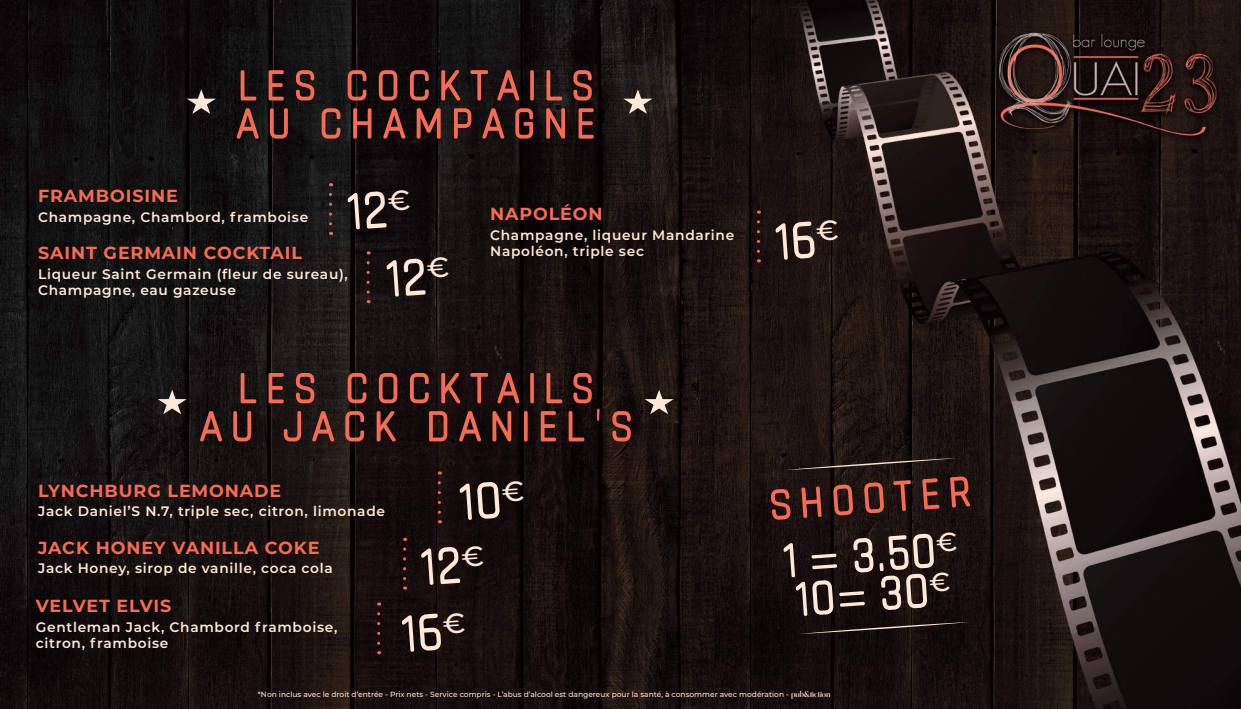
<style>
.page{position:relative;width:1241px;height:709px;background:#fff}
.page>*{position:absolute;margin:0;border:0;box-sizing:border-box;transform-origin:0 0}
.t1{font:800 84.38px "Chathura";color:#ffe8d6}
.t2{font:800 75px "Chathura";letter-spacing:.1em;color:#f66b53}
.t3{font:700 17.5px "Montserrat";letter-spacing:.05em;color:#f66b53}
.t4{font:600 13.75px/16.5px "Montserrat";letter-spacing:.05em;color:#ffe8d6}
.t5{font:500 7.5px "Montserrat";color:#ffe8d6}
.s1{font-weight:700}
.s2{font-family:"Glitten";font-weight:400}
</style>
<div class="page">
<img style="left:0;top:0;width:1240px;height:709px">
<svg style="left:329px;top:194px;width:3px;height:41px"></svg>
<svg style="left:366px;top:263px;width:3px;height:40px"></svg>
<svg style="left:756px;top:222px;width:4px;height:40px"></svg>
<svg style="left:437px;top:483px;width:4px;height:40px"></svg>
<svg style="left:403px;top:549px;width:3px;height:40px"></svg>
<svg style="left:377px;top:613px;width:3px;height:41px"></svg>
<svg style="left:623px;top:89px;width:29px;height:25px"></svg>
<svg style="left:187px;top:89px;width:29px;height:25px"></svg>
<svg style="left:644px;top:390px;width:29px;height:24px"></svg>
<svg style="left:158px;top:390px;width:29px;height:24px"></svg>
<svg style="left:784px;top:458px;width:172px;height:12px"></svg>
<svg style="left:798px;top:622px;width:172px;height:12px"></svg>
<svg style="left:347px;top:190px;width:63px;height:40px"></svg>
<svg style="left:386px;top:257px;width:63px;height:40px"></svg>
<svg style="left:775px;top:220px;width:63px;height:40px"></svg>
<svg style="left:401px;top:612px;width:64px;height:40px"></svg>
<svg style="left:421px;top:545px;width:62px;height:40px"></svg>
<div style="left:459px;top:480px;width:65px;height:40px;background:#110a0a"></div>
<svg style="left:936px;top:532px;width:20px;height:20px"></svg>
<svg style="left:929px;top:572px;width:20px;height:20px"></svg>
<h2 class="t2" style="left:238px;top:31px;width:357px">Les Cocktails</h2>
<h2 class="t2" style="left:236px;top:69px;width:362px">au champagne</h2>
<p class="t3" style="left:38px;top:183px;width:141px">FRAMBOISIN E</p>
<p class="t4" style="left:38px;top:208px;width:272px">Champagne, Chambord, framboise</p>
<p class="t3" style="left:38px;top:240px;width:264px">SAINT GERMAIN COCKTAIL</p>
<p class="t4" style="left:38px;top:265px;width:311px">Liqueur Saint Germain (fleur de sureau),<br>Champagne, eau gazeuse</p>
<p class="t3" style="left:490px;top:201px;width:98px">NAPOLÉON</p>
<p class="t4" style="left:490px;top:226px;width:245px">Champagne, liqueur Mandarine<br>Napoléon, triple sec</p>
<h2 class="t2" style="left:238px;top:333px;width:357px">Les Cocktails</h2>
<h2 class="t2" style="left:199px;top:371px;width:431px">au jack daniel’S</h2>
<h2 class="t2" style="left:765px;top:450px;width:204px;rotate:-4deg">shooter</h2>
<h1 class="t1" style="left:777px;top:499px;width:156px;rotate:-4deg">1<span class="s1">=</span>3.50</h1>
<p class="t3" style="left:38px;top:478px;width:95px">LYNCHBURG</p>
<p class="t3" style="left:167px;top:478px;width:40px">LEMON</p>
<p class="t3" style="left:240px;top:478px;width:43px">ADE</p>
<p class="t4" style="left:38px;top:502px;width:348px">Jack Daniel’S N.7, triple sec, citron, limonade</p>
<p class="t3" style="left:38px;top:535px;width:283px">JACK HON EY VANI LLA CO KE</p>
<p class="t4" style="left:38px;top:559px;width:296px">Jack Honey, sirop de vanille, coca cola</p>
<h1 class="t1" style="left:790px;top:538px;width:137px;rotate:-4deg">10<span class="s1">=</span>30</h1>
<p class="t3" style="left:36px;top:593px;width:136px">VELVET ELVIS</p>
<p class="t4" style="left:36px;top:618px;width:303px">Gentleman Jack, Chambord framboise, citron, framboise</p>
<p class="t5" style="left:258px;top:689px;width:574px">*Non inclus avec le droit d’entrée - Prix nets - Service compris - L’abus d’alcool est dangereux pour la santé, à consommer avec modération - <span class="s2">pub&amp;fiction</span></p>
</div>
